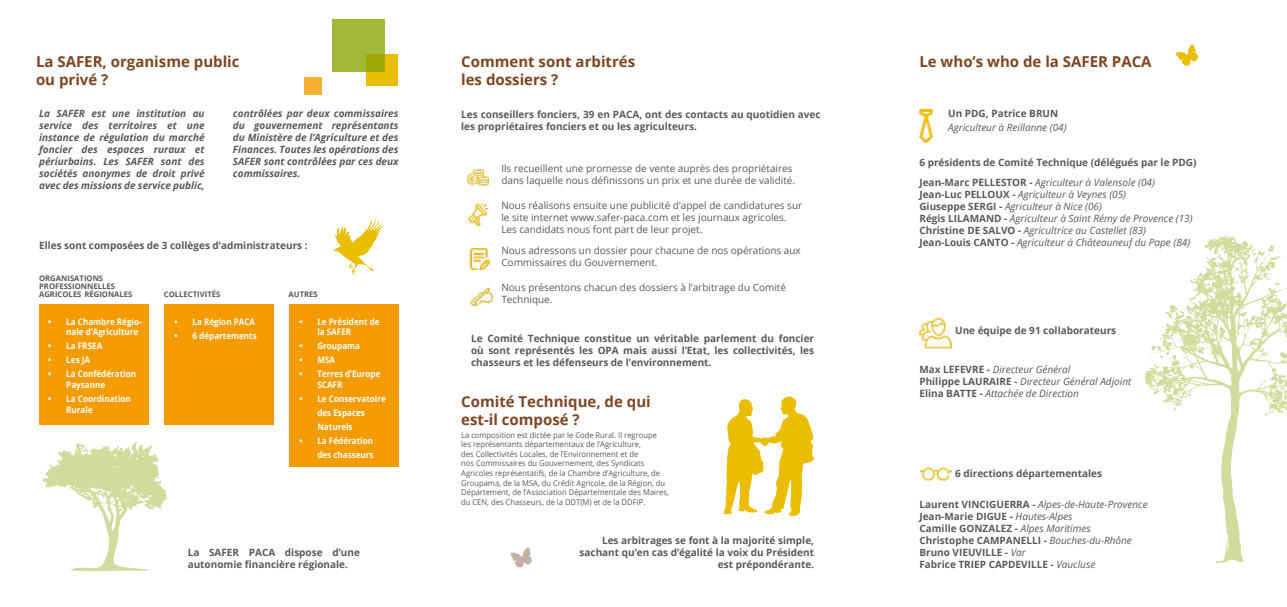
<style>
.page{position:relative;width:1287px;height:607px;background:#fff}
.page>*{position:absolute;margin:0;border:0;box-sizing:border-box;transform-origin:0 0}
.t1{font:700 15px/18px "Open Sans";color:#7e4522}
.t2{font:700 10px/12px "Open Sans";color:#58595b}
.t3{font:10px/12px "Open Sans";color:#58595b}
.t4{font:italic 10px/12px "Open Sans";color:#58595b}
.t5{font:italic 700 10px/12px "Open Sans";color:#58595b;text-align:justify}
.t6{font:700 9px/10.8px "Open Sans";color:#fff;scale:.9 1}
.t7{font:8px/9.6px "Open Sans";color:#58595b;scale:.95 1}
.t8{font:700 7.7px/8px "Open Sans";color:#58595b}
.s1{font-weight:700;font-style:normal}
.s2{font-weight:400;font-style:italic}
</style>
<div class="page">
<svg style="left:1144px;top:234px;width:143px;height:329px"></svg>
<svg style="left:333px;top:218px;width:50px;height:57px"></svg>
<svg style="left:42px;top:442px;width:126px;height:129px"></svg>
<svg style="left:510px;top:547px;width:22px;height:21px"></svg>
<svg style="left:1176px;top:44px;width:22px;height:22px"></svg>
<svg style="left:723px;top:396px;width:91px;height:120px"></svg>
<div style="left:39px;top:304px;width:110px;height:120px;background:#f49b00"></div>
<div style="left:164px;top:304px;width:110px;height:120px;background:#f49b00"></div>
<div style="left:289px;top:304px;width:110px;height:162px;background:#f49b00"></div>
<img style="left:467px;top:167px;width:22px;height:19px">
<img style="left:468px;top:204px;width:20px;height:21px">
<img style="left:469px;top:248px;width:22px;height:22px">
<img style="left:471px;top:287px;width:21px;height:19px">
<img style="left:919px;top:109px;width:14px;height:33px">
<img style="left:919px;top:318px;width:33px;height:31px">
<img style="left:920px;top:467px;width:31px;height:14px">
<div style="left:305px;top:77px;width:17px;height:17px;background:#f6af33"></div>
<div style="left:366px;top:54px;width:32px;height:32px;background:#ebbd00"></div>
<svg style="left:332px;top:20px;width:52px;height:52px;background:#a2b531"></svg>
<h1 class="t1" style="left:461px;top:52px;width:176px">Comment sont arbitrés les dossiers ?</h1>
<h1 class="t1" style="left:36px;top:52px;width:205px">La SAFER, organisme public ou privé ?</h1>
<h1 class="t1" style="left:919px;top:52px;width:234px">Le who’s who de la SAFER PACA</h1>
<p class="t5" style="left:39px;top:107px;width:167px">La SAFER est une institution au service des territoires et une instance de régulation du marché foncier des espaces ruraux et périurbains. Les SAFER sont des sociétés anonymes de droit privé avec des missions de service public,</p>
<p class="t5" style="left:233px;top:107px;width:167px">contrôlées par deux commissaires du gouvernement représentants du Ministère de l’Agriculture et des Finances. Toutes les opérations des SAFER sont contrôlées par ces deux commissaires.</p>
<p class="t2" style="left:948px;top:107px;width:112px">Un PDG, Patrice BRUN</p>
<p class="t2" style="left:461px;top:108px;width:361px">Les conseillers fonciers, 39 en PACA, ont des contacts au quotidien avec les propriétaires fonciers et ou les agriculteurs.</p>
<p class="t4" style="left:948px;top:121px;width:120px">Agriculteur à Reillanne (04)</p>
<p class="t2" style="left:919px;top:156px;width:279px">6 présidents de Comité Technique (délégués par le PDG)</p>
<p class="t3" style="left:501px;top:162px;width:295px">Ils recueillent une promesse de vente auprès des propriétaires dans laquelle nous définissons un prix et une durée de validité.</p>
<p class="t3" style="left:501px;top:199px;width:302px">Nous réalisons ensuite une publicité d’appel de candidatures sur le site internet www.safer-paca.com et les journaux agricoles.<br>Les candidats nous font part de leur projet.</p>
<p class="t3" style="left:501px;top:244px;width:301px">Nous adressons un dossier pour chacune de nos opérations aux<br>Commissaires du Gouvernement.</p>
<p class="t3" style="left:501px;top:281px;width:286px">Nous présentons chacun des dossiers à l’arbitrage du Comité<br>Technique.</p>
<p class="t2" style="left:471px;top:332px;width:344px;text-align:justify">Le Comité Technique constitue un véritable parlement du foncier où sont représentés les OPA mais aussi l’Etat, les collectivités, les chasseurs et les défenseurs de l’environnement.</p>
<p class="t4" style="left:919px;top:176px;width:275px"><span class="s1">Jean-Marc PELLESTOR -</span> Agriculteur à Valensole (04)<br><span class="s1">Jean-Luc PELLOUX -</span> Agriculteur à Veynes (05)<br><span class="s1">Giuseppe SERGI -</span> Agriculteur à Nice (06)<br><span class="s1">Régis LILAMAND -</span> Agriculteur à Saint Rémy de Provence (13)<br><span class="s1">Christine DE SALVO -</span> Agricultrice au Castellet (83)<br><span class="s1">Jean-Louis CANTO -</span> Agriculteur à Châteauneuf du Pape (84)</p>
<p class="t2" style="left:39px;top:239px;width:270px">Elles sont composées de 3 collèges d’administrateurs :</p>
<p class="t8" style="left:39px;top:274px;width:95px">ORGANISATIONS<br>PROFESSIONNELLES<br>AGRICOLES RÉGIONALES</p>
<p class="t8" style="left:164px;top:289px;width:58px">COLLECTIVITÉS</p>
<p class="t8" style="left:289px;top:289px;width:31px">AUTRES</p>
<p class="t6" style="left:66px;top:316px;width:85px;text-indent:-18px">• La Chambre Régio&shy;nale d’Agriculture</p>
<p class="t6" style="left:48px;top:340px;width:61px">• La FRSEA</p>
<p class="t6" style="left:48px;top:354px;width:48px">• Les JA</p>
<p class="t6" style="left:66px;top:368px;width:79px;text-indent:-18px">• La Confédération<br>Paysanne</p>
<p class="t6" style="left:66px;top:393px;width:73px;text-indent:-18px">• La Coordination<br>Rurale</p>
<p class="t6" style="left:317px;top:315px;width:71px;text-indent:-18px">• Le Président de la SAFER</p>
<p class="t6" style="left:299px;top:340px;width:69px">• Groupama</p>
<p class="t6" style="left:299px;top:354px;width:41px">• MSA</p>
<p class="t6" style="left:317px;top:368px;width:72px;text-indent:-18px">• Terres d’Europe<br>SCAFR</p>
<p class="t6" style="left:317px;top:391px;width:78px;line-height:14px;text-indent:-18px">• Le Conservatoire des Espaces<br>Naturels</p>
<p class="t6" style="left:299px;top:433px;width:84px;line-height:14px;text-align:right">• La Fédération des chasseurs</p>
<p class="t6" style="left:175px;top:316px;width:91px">• La Région PACA</p>
<p class="t6" style="left:175px;top:330px;width:93px">• 6 départements</p>
<p class="t2" style="left:955px;top:324px;width:163px">Une équipe de 91 collaborateurs</p>
<p class="t4" style="left:919px;top:363px;width:213px"><span class="s1">Max LEFEVRE -</span> Directeur Général<br><span class="s1">Philippe LAURAIRE -</span> Directeur Général Adjoint<br><span class="s1">Elina BATTE -</span> Attachée de Direction</p>
<h1 class="t1" style="left:461px;top:392px;width:191px">Comité Technique, de qui est-il composé ?</h1>
<p class="t7" style="left:461px;top:429px;width:220px">La composition est dictée par le Code Rural. Il regroupe<br>les représentants départementaux de l’Agriculture,<br>des Collectivités Locales, de l’Environnement et de<br>nos Commissaires du Gouvernement, des Syndicats Agricoles représentatifs, de la Chambre d’Agriculture, de Groupama, de la MSA, du Crédit Agricole, de la Région, du Département, de l’Association Départementale des Maires, du CEN, des Chasseurs, de la DDT(M) et de la DDFIP.</p>
<p class="t2" style="left:955px;top:467px;width:149px">6 directions départementales</p>
<p class="t2" style="left:919px;top:497px;width:230px">Laurent VINCIGUERRA - <span class="s2">Alpes-de-Haute-Provence </span>Jean-Marie DIGUE - <span class="s2">Hautes-Alpes<br></span>Camille GONZALEZ - <span class="s2">Alpes Maritimes </span>Christophe CAMPANELLI - <span class="s2">Bouches-du-Rhône </span>Bruno VIEUVILLE - <span class="s2">Var<br></span>Fabrice TRIEP CAPDEVILLE - <span class="s2">Vaucluse</span></p>
<p class="t2" style="left:579px;top:534px;width:236px;text-align:right">Les arbitrages se font à la majorité simple, sachant qu’en cas d’égalité la voix du Président est prépondérante.</p>
<p class="t2" style="left:188px;top:546px;width:174px">La SAFER PACA dispose d’une autonomie financière régionale.</p>
</div>
